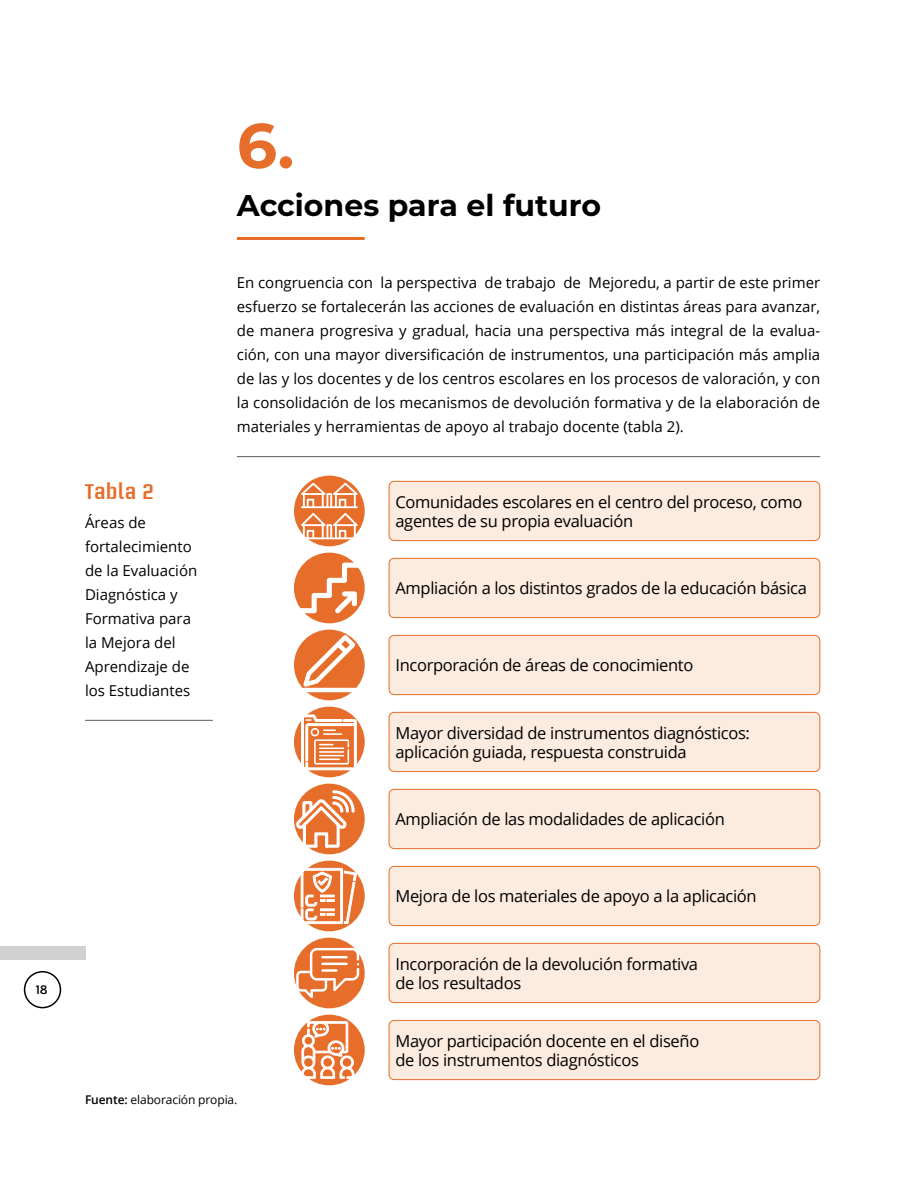
<style>
.page{position:relative;width:918px;height:1188px;background:#fff}
.page>*{position:absolute;margin:0;border:0;box-sizing:border-box;transform-origin:0 0}
.t1{font:700 63px "Montserrat";color:#e66d2a}
.t2{font:700 30px "Montserrat";color:#000}
.t3{font:600 21px "Briem Akademi Std";color:#e66d2a}
.t4{font:16.5px/19.5px "Open Sans";letter-spacing:-.02em;color:#000}
.t5{font:15px/24px "Open Sans";color:#000;text-align:justify}
.t6{font:12px "Open Sans";letter-spacing:-.01em;color:#000}
.t7{font:12px "Ashemore Nor Med";color:#000}
.s1{font-weight:600}
</style>
<div class="page">
<div style="left:24px;top:971px;width:37px;height:37px;border:2px solid #000;border-radius:50%"></div>
<div style="left:0;top:946px;width:85px;height:14px;background:#d0d0d0"></div>
<hr style="left:237px;top:237px;width:128px;height:3px;background:#e66d2a">
<hr style="left:85px;top:720px;width:128px;height:1px;background:#706f6f">
<hr style="left:237px;top:456px;width:583px;height:1px;background:#706f6f">
<div style="left:389px;top:481px;width:431px;height:60px;background:#fcebdf;border-radius:5px"></div>
<div style="left:389px;top:481px;width:431px;height:60px;border:1px solid #e66d2a;border-radius:5px"></div>
<div style="left:389px;top:558px;width:431px;height:60px;background:#fcebdf;border-radius:5px"></div>
<div style="left:389px;top:558px;width:431px;height:60px;border:1px solid #e66d2a;border-radius:5px"></div>
<div style="left:389px;top:635px;width:431px;height:60px;background:#fcebdf;border-radius:5px"></div>
<div style="left:389px;top:635px;width:431px;height:60px;border:1px solid #e66d2a;border-radius:5px"></div>
<div style="left:389px;top:712px;width:431px;height:60px;background:#fcebdf;border-radius:5px"></div>
<div style="left:389px;top:712px;width:431px;height:60px;border:1px solid #e66d2a;border-radius:5px"></div>
<div style="left:389px;top:789px;width:431px;height:60px;background:#fcebdf;border-radius:5px"></div>
<div style="left:389px;top:789px;width:431px;height:60px;border:1px solid #e66d2a;border-radius:5px"></div>
<div style="left:389px;top:866px;width:431px;height:60px;background:#fcebdf;border-radius:5px"></div>
<div style="left:389px;top:866px;width:431px;height:60px;border:1px solid #e66d2a;border-radius:5px"></div>
<div style="left:389px;top:943px;width:431px;height:60px;background:#fcebdf;border-radius:5px"></div>
<div style="left:389px;top:943px;width:431px;height:60px;border:1px solid #e66d2a;border-radius:5px"></div>
<div style="left:389px;top:1020px;width:431px;height:60px;background:#fcebdf;border-radius:5px"></div>
<div style="left:389px;top:1020px;width:431px;height:60px;border:1px solid #e66d2a;border-radius:5px"></div>
<div style="left:294px;top:553px;width:71px;height:70px;background:#e66d2a;border-radius:50%"></div>
<svg style="left:296px;top:563px;width:66px;height:51px"></svg>
<div style="left:294px;top:630px;width:71px;height:70px;background:#e66d2a;border-radius:50%"></div>
<svg style="left:301px;top:635px;width:57px;height:57px"></svg>
<div style="left:294px;top:707px;width:71px;height:70px;background:#e66d2a;border-radius:50%"></div>
<svg style="left:300px;top:714px;width:58px;height:57px"></svg>
<div style="left:294px;top:784px;width:71px;height:70px;background:#e66d2a;border-radius:50%"></div>
<svg style="left:294px;top:790px;width:61px;height:58px"></svg>
<div style="left:294px;top:476px;width:71px;height:70px;background:#e66d2a;border-radius:50%"></div>
<svg style="left:301px;top:483px;width:57px;height:56px"></svg>
<svg style="left:294px;top:861px;width:71px;height:70px"></svg>
<svg style="left:300px;top:868px;width:57px;height:56px"></svg>
<div style="left:294px;top:938px;width:71px;height:70px;background:#e66d2a;border-radius:50%"></div>
<svg style="left:296px;top:948px;width:63px;height:50px"></svg>
<div style="left:294px;top:1015px;width:71px;height:70px;background:#e66d2a;border-radius:50%"></div>
<svg style="left:301px;top:1021px;width:54px;height:58px"></svg>
<p class="t7" style="left:36px;top:983px;width:14px">18</p>
<h1 class="t1" style="left:237px;top:100px;width:59px">6.</h1>
<h2 class="t2" style="left:237px;top:184px;width:366px">Acciones para el futuro</h2>
<h3 class="t3" style="left:85px;top:480px;width:71px">Tabla 2</h3>
<p class="t5" style="left:85px;top:510px;width:114px;text-align:left">Áreas de fortalecimiento de la Evaluación<br>Diagnóstica y<br>Formativa para la Mejora del<br>Aprendizaje de los Estudiantes</p>
<p class="t5" style="left:237px;top:270px;width:585px">En congruencia con la perspectiva de trabajo de Mejoredu, a partir de este primer esfuerzo se fortalecerán las acciones de evaluación en distintas áreas para avanzar, de manera progresiva y gradual, hacia una perspectiva más integral de la evalua&shy;ción, con una mayor diversificación de instrumentos, una participación más amplia de las y los docentes y de los centros escolares en los procesos de valoración, y con la consolidación de los mecanismos de devolución formativa y de la elaboración de materiales y herramientas de apoyo al trabajo docente (tabla 2).</p>
<p class="t4" style="left:395px;top:491px;width:409px">Comunidades escolares en el centro del proceso, como agentes de su propia evaluación</p>
<p class="t4" style="left:395px;top:578px;width:413px">Ampliación a los distintos grados de la educación básica</p>
<p class="t4" style="left:395px;top:655px;width:299px">Incorporación de áreas de conocimiento</p>
<p class="t4" style="left:395px;top:722px;width:356px">Mayor diversidad de instrumentos diagnósticos: aplicación guiada, respuesta construida</p>
<p class="t4" style="left:395px;top:809px;width:331px">Ampliación de las modalidades de aplicación</p>
<p class="t4" style="left:395px;top:886px;width:363px">Mejora de los materiales de apoyo a la aplicación</p>
<p class="t4" style="left:395px;top:953px;width:304px">Incorporación de la devolución formativa de los resultados</p>
<p class="t4" style="left:395px;top:1030px;width:305px">Mayor participación docente en el diseño de los instrumentos diagnósticos</p>
<p class="t6" style="left:85px;top:1091px;width:154px"><span class="s1">Fuente:</span> elaboración propia.</p>
</div>
